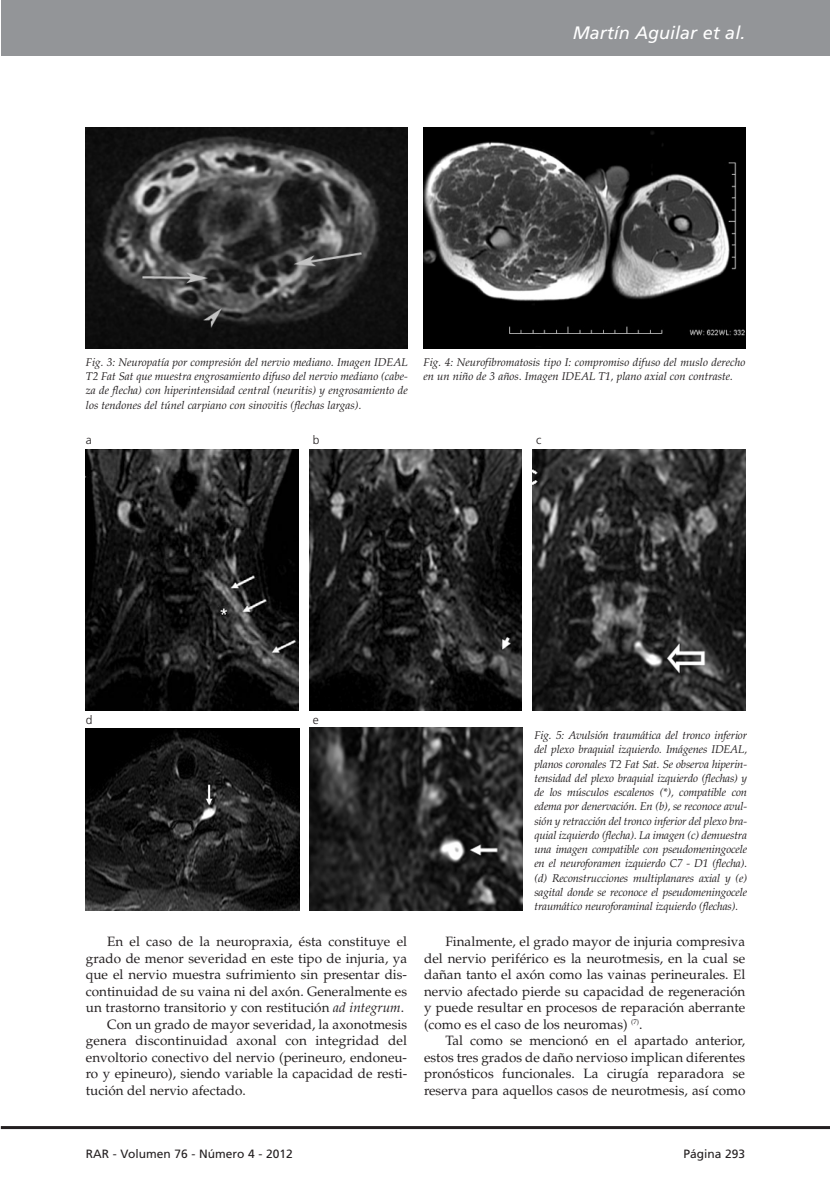
<style>
.page{position:relative;width:830px;height:1190px;background:#fff}
.page>*{position:absolute;margin:0;border:0;box-sizing:border-box;transform-origin:0 0}
.t1{font:italic 18px "Frutiger";color:#fff}
.t2{font:13.5px/16.5px "Palatino";color:#231f20;text-align:justify}
.t3{font:12px "Frutiger";color:#231f20}
.t4{font:300 12px "Frutiger";color:#231f20}
.t5{font:italic 11.25px/14.2px "Palatino";color:#231f20;text-align:justify}
.s1{font-style:italic}
</style>
<div class="page">
<div style="left:1px;top:0;width:829px;height:56px;background:#939598"></div>
<hr style="left:1px;top:1126px;width:829px;height:3px;background:#231f20">
<img style="left:86px;top:128px;width:322px;height:221px">
<img style="left:423px;top:128px;width:322px;height:220px">
<img style="left:309px;top:450px;width:213px;height:260px">
<img style="left:532px;top:449px;width:213px;height:261px">
<img style="left:86px;top:728px;width:213px;height:182px">
<img style="left:310px;top:727px;width:212px;height:183px">
<img style="left:86px;top:450px;width:212px;height:260px">
<h1 class="t1" style="left:572px;top:26px;width:174px">Martín Aguilar et al.</h1>
<p class="t5" style="left:86px;top:356px;width:323px">Fig. 3: Neuropatía por compresión del nervio mediano. Imagen IDEAL T2 Fat Sat que muestra engrosamiento difuso del nervio mediano (cabe&shy;za de flecha) con hiperintensidad central (neuritis) y engrosamiento de los tendones del túnel carpiano con sinovitis (flechas largas).</p>
<p class="t5" style="left:423px;top:356px;width:323px">Fig. 4: Neurofibromatosis tipo I: compromiso difuso del muslo derecho en un niño de 3 años. Imagen IDEAL T1, plano axial con contraste.</p>
<p class="t4" style="left:86px;top:435px;width:7px">a</p>
<p class="t4" style="left:313px;top:435px;width:8px">b</p>
<p class="t4" style="left:536px;top:435px;width:7px">c</p>
<p class="t4" style="left:86px;top:715px;width:8px">d</p>
<p class="t4" style="left:313px;top:715px;width:7px">e</p>
<p class="t2" style="left:107px;top:934px;width:301px">En el caso de la neuropraxia, ésta constituye el</p>
<p class="t2" style="left:86px;top:951px;width:323px">grado de menor severidad en este tipo de injuria, ya</p>
<p class="t2" style="left:86px;top:967px;width:323px">que el nervio muestra sufrimiento sin presentar dis-</p>
<p class="t2" style="left:86px;top:984px;width:323px">continuidad de su vaina ni del axón. Generalmente es</p>
<p class="t2" style="left:86px;top:1000px;width:320px">un trastorno transitorio y con restitución <span class="s1">ad integrum</span>.</p>
<p class="t2" style="left:107px;top:1017px;width:301px">Con un grado de mayor severidad, la axonotmesis</p>
<p class="t2" style="left:86px;top:1033px;width:322px">genera discontinuidad axonal con integridad del</p>
<p class="t2" style="left:86px;top:1050px;width:323px">envoltorio conectivo del nervio (perineuro, endoneu-</p>
<p class="t2" style="left:86px;top:1066px;width:323px">ro y epineuro), siendo variable la capacidad de resti-</p>
<p class="t2" style="left:86px;top:1083px;width:161px">tución del nervio afectado.</p>
<p class="t5" style="left:534px;top:729px;width:214px">Fig. 5: Avulsión traumática del tronco inferior del plexo braquial izquierdo. Imágenes IDEAL, planos coronales T2 Fat Sat. Se observa hiperin&shy;tensidad del plexo braquial izquierdo (flechas) y de los músculos escalenos (*), compatible con edema por denervación. En (b), se reconoce avul&shy;sión y retracción del tronco inferior del plexo bra&shy;quial izquierdo (flecha). La imagen (c) demuestra una imagen compatible con pseudomeningocele en el neuroforamen izquierdo C7 - D1 (flecha). (d) Reconstrucciones multiplanares axial y (e) sagital donde se reconoce el pseudomeningocele traumático neuroforaminal izquierdo (flechas).</p>
<p class="t2" style="left:424px;top:934px;width:323px;text-indent:21px">Finalmente, el grado mayor de injuria compresiva del nervio periférico es la neurotmesis, en la cual se dañan tanto el axón como las vainas perineurales. El nervio afectado pierde su capacidad de regeneración y puede resultar en procesos de reparación aberrante (como es el caso de los neuromas) <sup>(7)</sup>.</p>
<p class="t2" style="left:424px;top:1033px;width:323px;text-indent:21px">Tal como se mencionó en el apartado anterior, estos tres grados de daño nervioso implican diferentes pronósticos funcionales. La cirugía reparadora se reserva para aquellos casos de neurotmesis, así como</p>
<p class="t3" style="left:86px;top:1148px;width:208px">RAR - Volumen 76 - Número 4 - 2012</p>
<p class="t3" style="left:683px;top:1148px;width:63px">Página 293</p>
</div>
